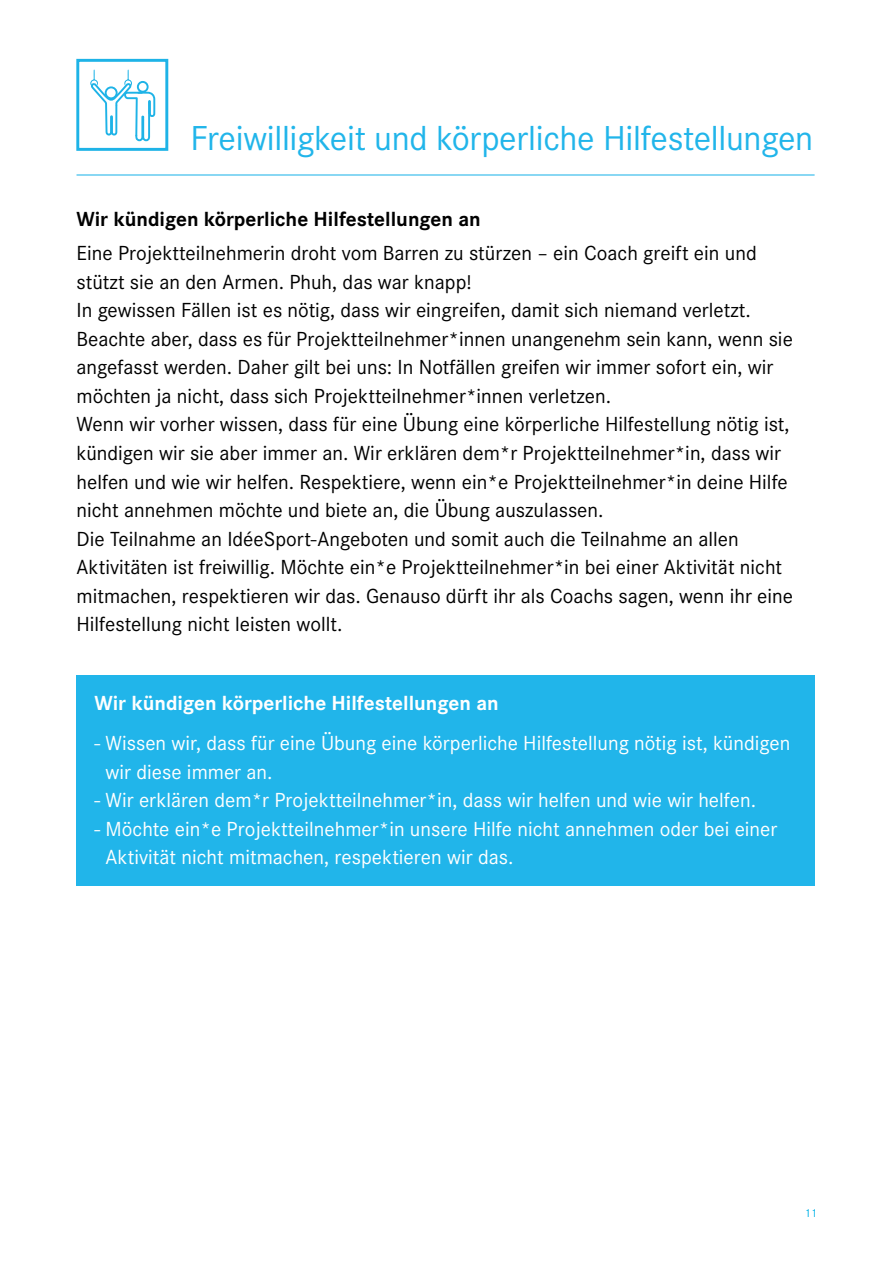
<style>
.page{position:relative;width:893px;height:1263px;background:#fff}
.page>*{position:absolute;margin:0;border:0;box-sizing:border-box;transform-origin:0 0}
.t1{font:36px "Corporate S";letter-spacing:-.01em;color:#21b5ea}
.t2{font:21.15px/28.5px "Corporate S";color:#000}
.t3{font:21.15px/28.5px "Corporate S";color:#fff}
.t4{font:700 21.15px "Corporate S";color:#000}
.t5{font:700 21.15px "Corporate S";color:#fff}
.t6{font:12.9px "Myriad Pro";color:#1eb3e7}
.t7{font:12px "Corporate S";color:#00b2e7}
</style>
<div class="page">
<hr style="left:77px;top:174px;width:738px;height:2px;background:#21b5ea">
<div style="left:76px;top:59px;width:92px;height:92px;border:3px solid #1eb3e7"></div>
<svg style="left:90px;top:69px;width:66px;height:73px"></svg>
<div style="left:77px;top:676px;width:738px;height:210px;background:#21b5ea"></div>
<h1 class="t1" style="left:190px;top:118px;width:624px">Freiwilligkeit und körperliche Hilfestellungen</h1>
<p class="t4" style="left:77px;top:206px;width:406px">Wir kündigen körperliche Hilfestellungen an</p>
<p class="t2" style="left:77px;top:239px;width:718px">Eine Projektteilnehmerin droht vom Barren zu stürzen – ein Coach greift ein und stützt sie an den Armen. Phuh, das war knapp!<br>In gewissen Fällen ist es nötig, dass wir eingreifen, damit sich niemand verletzt.<br>Beachte aber, dass es für Projektteilnehmer*innen unangenehm sein kann, wenn sie angefasst werden. Daher gilt bei uns: In Notfällen greifen wir immer sofort ein, wir möchten ja nicht, dass sich Projektteilnehmer*innen verletzen.<br>Wenn wir vorher wissen, dass für eine Übung eine körperliche Hilfestellung nötig ist, kündigen wir sie aber immer an. Wir erklären dem*r Projektteilnehmer*in, dass wir helfen und wie wir helfen. Respektiere, wenn ein*e Projektteilnehmer*in deine Hilfe nicht annehmen möchte und biete an, die Übung auszulassen.<br>Die Teilnahme an IdéeSport-Angeboten und somit auch die Teilnahme an allen Aktivitäten ist freiwillig. Möchte ein*e Projektteilnehmer*in bei einer Aktivität nicht mitmachen, respektieren wir das. Genauso dürft ihr als Coachs sagen, wenn ihr eine Hilfestellung nicht leisten wollt.</p>
<p class="t6" style="left:68px;top:369px;width:21px">f***</p>
<p class="t5" style="left:95px;top:690px;width:406px">Wir kündigen körperliche Hilfestellungen an</p>
<p class="t3" style="left:106px;top:729px;width:686px;text-indent:-11px">- Wissen wir, dass für eine Übung eine körperliche Hilfestellung nötig ist, kündigen wir diese immer an.</p>
<p class="t3" style="left:95px;top:786px;width:663px">- Wir erklären dem*r Projektteilnehmer*in, dass wir helfen und wie wir helfen.</p>
<p class="t3" style="left:106px;top:815px;width:673px;text-indent:-11px">- Möchte ein*e Projektteilnehmer*in unsere Hilfe nicht annehmen oder bei einer<br>Aktivität nicht mitmachen, respektieren wir das.</p>
<p class="t7" style="left:804px;top:1206px;width:14px">11</p>
</div>
